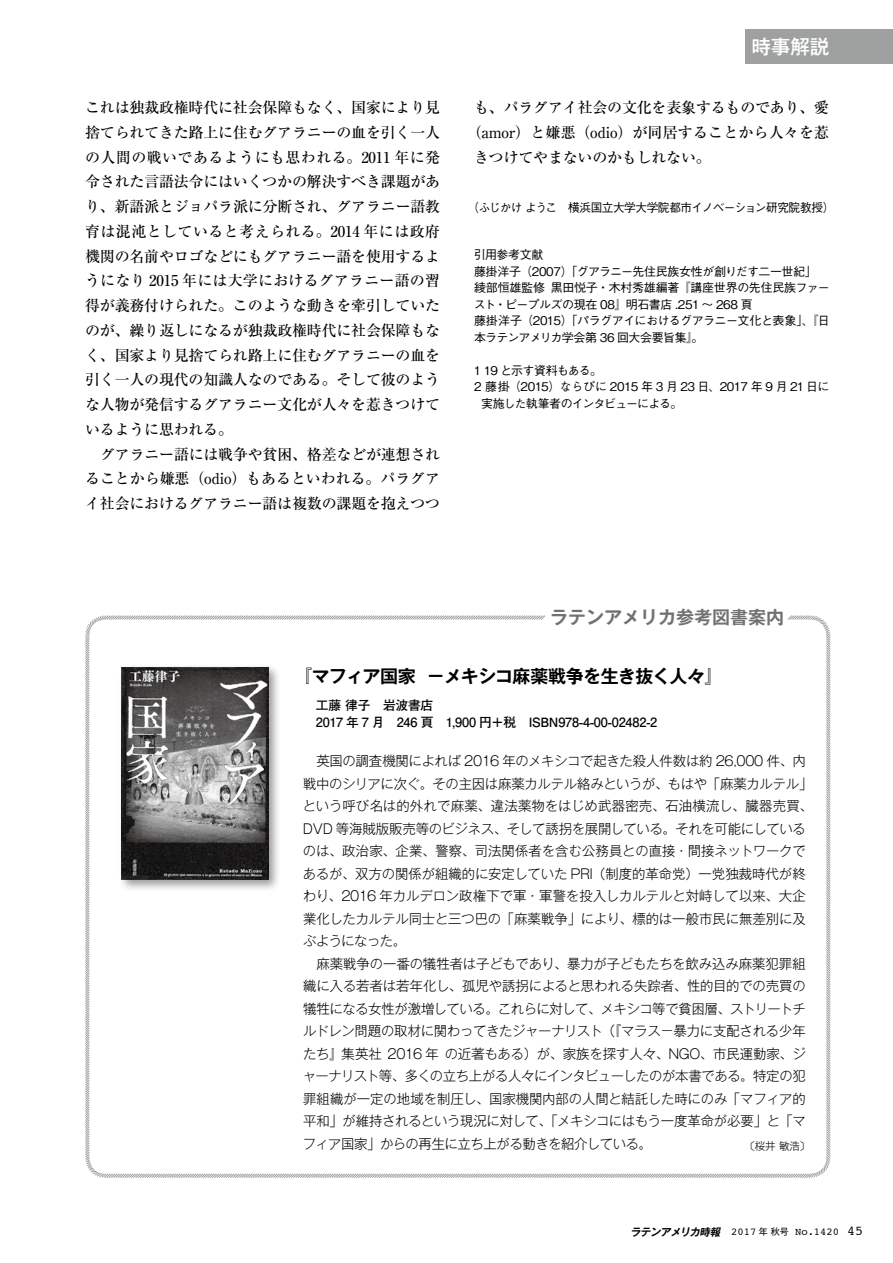
<style>
.page{position:relative;width:893px;height:1263px;background:#fff}
.page>*{position:absolute;margin:0;border:0;box-sizing:border-box;transform-origin:0 0}
.t1{font:500 19.5px "Gothic MB101 Pro";color:#fff}
.t2{font:700 18px "Gothic MB101 Pro De";letter-spacing:-.035em;color:#000}
.t3{font:700 18px "Gothic MB101 Pro De";color:#727171}
.t4{font:500 15px/24.8px "Ryumin Pro";letter-spacing:-.015em;color:#000;text-align:justify}
.t5{font:500 15px "Ryumin Pro";letter-spacing:.01em;color:#000}
.t6{font:300 13.5px/22.5px "Gothic MB101 Pro";letter-spacing:-.015em;color:#000}
.t7{font:700 12.75px/17px "Futo Go B101 Pro";letter-spacing:-.015em;color:#000}
.t8{font:500 12px/16.5px "Gothic BBB Pro";letter-spacing:-.04em;color:#000}
.t9{font:500 12px "Gothic BBB Pro";letter-spacing:-.08em;color:#000}
.t10{font:500 12px "Gothic BBB Pro";letter-spacing:-.07em;color:#000}
.t11{font:10.5px "Courier";color:#000}
.s1{font-size:10.5px}
.s2{font-family:"Gothic MB101 Pro De";font-weight:700;font-style:italic}
.s3{font-family:"Gothic MB101 Pro";font-size:9px}
.s4{font-size:13.5px}
</style>
<div class="page">
<div style="left:746px;top:30px;width:147px;height:34px;background:#9fa0a0"></div>
<svg style="left:85px;top:615px;width:746px;height:563px"></svg>
<div style="left:118px;top:664px;width:163px;height:228px;background:#000;opacity:.4"></div>
<img style="left:121px;top:667px;width:148px;height:213px">
<p class="t4" style="left:85px;top:94px;width:357px">これは独裁政権時代に社会保障もなく、国家により見捨てられてきた路上に住むグアラニーの血を引く一人の人間の戦いであるようにも思われる。2011 年に発令された言語法令にはいくつかの解決すべき課題があり、新語派とジョパラ派に分断され、グアラニー語教育は混沌としていると考えられる。2014 年には政府機関の名前やロゴなどにもグアラニー語を使用するようになり 2015 年には大学におけるグアラニー語の習得が義務付けられた。このような動きを牽引していたのが、繰り返しになるが独裁政権時代に社会保障もなく、国家より見捨てられ路上に住むグアラニーの血を引く一人の現代の知識人なのである。そして彼のような人物が発信するグアラニー文化が人々を惹きつけているように思われる。</p>
<p class="t4" style="left:85px;top:441px;width:357px;text-indent:15px">グアラニー語には戦争や貧困、格差などが連想されることから嫌悪（odio）もあるといわれる。パラグアイ社会におけるグアラニー語は複数の課題を抱えつつ</p>
<h1 class="t1" style="left:751px;top:31px;width:79px">時事解説</h1>
<p class="t4" style="left:474px;top:94px;width:357px">も、パラグアイ社会の文化を表象するものであり、愛</p>
<p class="t5" style="left:467px;top:120px;width:364px">（amor）と嫌悪（odio）が同居することから人々を惹</p>
<p class="t4" style="left:474px;top:144px;width:238px">きつけてやまないのかもしれない。</p>
<p class="t8" style="left:468px;top:198px;width:368px">（ふじかけようこ　横浜国立大学大学院都市イノベーション研究院教授）</p>
<p class="t8" style="left:474px;top:245px;width:358px">引用参考文献<br>藤掛洋子（2007）「グアラニー先住民族女性が創りだす二一世紀」綾部恒雄監修黒田悦子・木村秀雄編著『講座世界の先住民族ファースト・ピープルズの現在 08』明石書店 .251 〜 268 頁<br>藤掛洋子（2015）「パラグアイにおけるグアラニー文化と表象」、『日本ラテンアメリカ学会第 36 回大会要旨集』。</p>
<p class="t10" style="left:474px;top:360px;width:130px">1 19 と示す資料もある。</p>
<p class="t8" style="left:474px;top:377px;width:357px">2 藤掛（2015）ならびに 2015 年 3 月 23 日、2017 年 9 月 21日に</p>
<p class="t9" style="left:481px;top:393px;width:203px">実施した執筆者のインタビューによる。</p>
<h2 class="t3" style="left:550px;top:602px;width:235px">ラテンアメリカ参考図書案内</h2>
<h2 class="t2" style="left:294px;top:661px;width:430px">『マフィア国家 －メキシコ麻薬戦争を生き抜く人々』</h2>
<p class="t7" style="left:316px;top:695px;width:343px">工藤 律子　岩波書店　<br>2017 年 7 月　246 頁　1,900 円＋税　ISBN978-4-00-02482-2</p>
<p class="t6" style="left:303px;top:748px;width:511px;text-indent:14px">英国の調査機関によれば 2016 年のメキシコで起きた殺人件数は約 26,000 件、内戦中のシリアに次ぐ。その主因は麻薬カルテル絡みというが、もはや「麻薬カルテル」という呼び名は的外れで麻薬、違法薬物をはじめ武器密売、石油横流し、臓器売買、DVD 等海賊版販売等のビジネス、そして誘拐を展開している。それを可能にしているのは、政治家、企業、警察、司法関係者を含む公務員との直接・間接ネットワークであるが、双方の関係が組織的に安定していた PRI（制度的革命党）一党独裁時代が終わり、2016 年カルデロン政権下で軍・軍警を投入しカルテルと対峙して以来、大企業化したカルテル同士と三つ巴の「麻薬戦争」により、標的は一般市民に無差別に及ぶようになった。</p>
<p class="t6" style="left:303px;top:950px;width:509px;text-indent:14px">麻薬戦争の一番の犠牲者は子どもであり、暴力が子どもたちを飲み込み麻薬犯罪組織に入る若者は若年化し、孤児や誘拐によると思われる失踪者、性的目的での売買の犠牲になる女性が激増している。これらに対して、メキシコ等で貧困層、ストリートチルドレン問題の取材に関わってきたジャーナリスト（『マラス－暴力に支配される少年たち』集英社 2016 年 の近著もある）が、家族を探す人々、NGO、市民運動家、ジャーナリスト等、多くの立ち上がる人々にインタビューしたのが本書である。特定の犯罪組織が一定の地域を制圧し、国家機関内部の人間と結託した時にのみ「マフィア的平和」が維持されるという現況に対して、「メキシコにはもう一度革命が必要」と「マフィア国家」からの再生に立ち上がる動きを紹介している。　　　　　　　 <span class="s1">〔桜井 敏浩〕</span></p>
<p class="t11" style="left:630px;top:1223px;width:234px"><span class="s2">ラテンアメリカ時報</span> 2017 <span class="s3">年 秋号</span> No.1420 <span class="s4">45</span></p>
</div>
